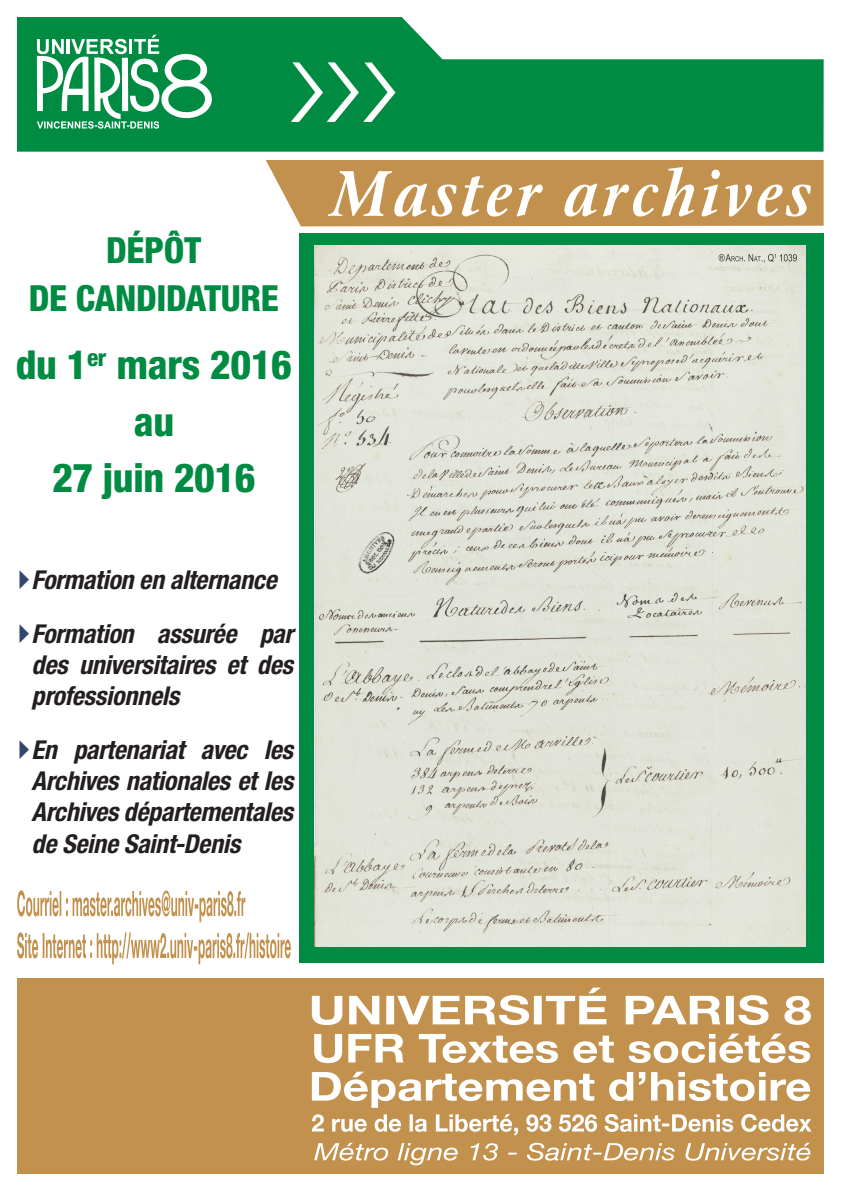
<style>
.page{position:relative;width:842px;height:1191px;background:#fff}
.page>*{position:absolute;margin:0;border:0;box-sizing:border-box;transform-origin:0 0}
.t1{font:italic 600 70px "Stone Print";letter-spacing:.055em;color:#fff;scale:1.06 1}
.t2{font:800 condensed 40px/56.5px "Helvetica Neue";letter-spacing:-.01em;color:#008b43;text-align:center}
.t3{font:800 condensed 36px/48.9px "Helvetica Neue";letter-spacing:-.01em;color:#008b43;text-align:center}
.t4{font:italic 700 condensed 26px/31.2px "Helvetica Neue";letter-spacing:-.01em;color:#231f20}
</style>
<div class="page">
<svg style="left:17px;top:17px;width:807px;height:135px;fill:#008b43"></svg>
<svg style="left:37px;top:35px;width:175px;height:94px"></svg>
<svg style="left:291px;top:62px;width:104px;height:60px"></svg>
<div style="left:266px;top:160px;width:558px;height:66px;background:#c2914d"></div>
<div style="left:299px;top:233px;width:525px;height:730px;background:#008b43"></div>
<img style="left:314px;top:245px;width:491px;height:701px">
<div style="left:17px;top:978px;width:807px;height:196px;background:#c2914d"></div>
<svg style="left:314px;top:1142px;width:496px;height:23px"></svg>
<svg style="left:312px;top:1114px;width:499px;height:21px"></svg>
<svg style="left:312px;top:1071px;width:498px;height:36px"></svg>
<svg style="left:314px;top:1033px;width:496px;height:30px"></svg>
<svg style="left:312px;top:987px;width:499px;height:38px"></svg>
<svg style="left:17px;top:932px;width:274px;height:32px"></svg>
<svg style="left:17px;top:890px;width:228px;height:32px"></svg>
<svg style="left:719px;top:254px;width:78px;height:9px"></svg>
<h3 class="t3" style="left:29px;top:225px;width:252px">DÉPÔT<br>DE CANDIDATURE</h3>
<h2 class="t2" style="left:16px;top:336px;width:278px">du 1<sup>er</sup> mars 2016 au<br>27 juin 2016</h2>
<p class="t4" style="left:32px;top:552px;width:263px;line-height:53.9px">Formation en alternance<br>Formation assurée par</p>
<p class="t4" style="left:32px;top:649px;width:263px">des universitaires et des professionnels</p>
<p class="t4" style="left:32px;top:734px;width:263px;text-align:justify">En partenariat avec les Archives nationales et les Archives départementales de Seine Saint-Denis</p>
<h1 class="t1" style="left:330px;top:152px;width:455px">Master archives</h1>
</div>
